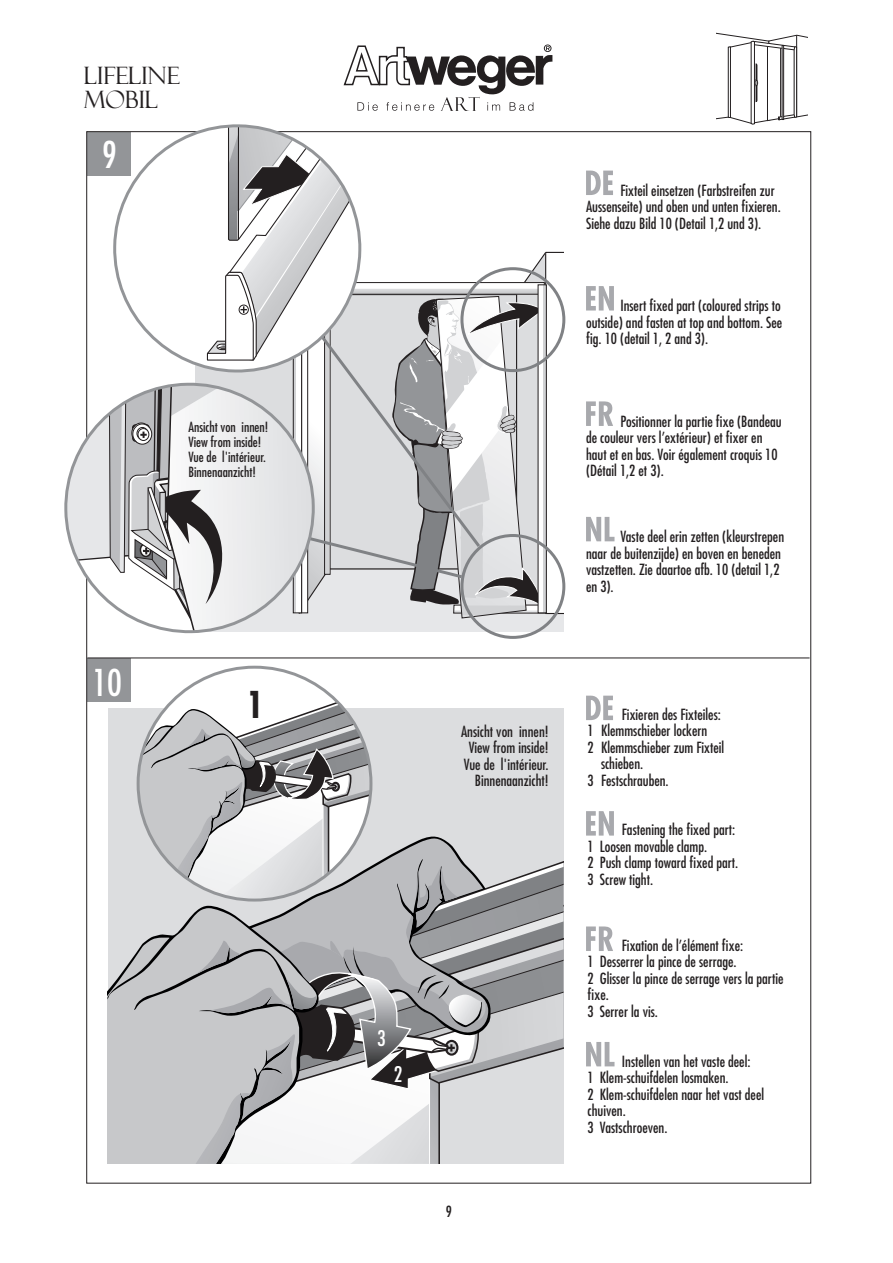
<style>
.page{position:relative;width:893px;height:1263px;background:#fff}
.page>*{position:absolute;margin:0;border:0;box-sizing:border-box;transform-origin:0 0}
.t1{font:condensed 36px "Futura Std";color:#fff}
.t2{font:700 condensed 36px "Futura Std";color:#231f20}
.t3{font:24px/24px "Felix Titling";color:#231f20}
.t4{font:condensed 21px "Futura Std";color:#fff}
.t5{font:condensed 15px/16.5px "Futura Std";color:#231f20}
.t6{font:condensed 13.65px/15px "Futura Std";color:#231f20}
</style>
<div class="page">
<div style="left:108px;top:708px;width:456px;height:456px;background:#dcdddf"></div>
<svg style="left:491px;top:861px;width:73px;height:208px"></svg>
<svg style="left:108px;top:976px;width:11px;height:188px;background:#c1c2c4"></svg>
<div style="left:87px;top:658px;width:44px;height:44px;background:#939598"></div>
<hr style="left:87px;top:657px;width:723px;height:1px;background:#231f20">
<svg style="left:586px;top:170px;width:27px;height:25px"></svg>
<svg style="left:586px;top:286px;width:28px;height:24px"></svg>
<svg style="left:586px;top:517px;width:28px;height:24px"></svg>
<svg style="left:586px;top:401px;width:27px;height:25px"></svg>
<svg style="left:586px;top:695px;width:27px;height:25px"></svg>
<svg style="left:586px;top:811px;width:28px;height:24px"></svg>
<svg style="left:586px;top:1042px;width:28px;height:24px"></svg>
<svg style="left:586px;top:926px;width:27px;height:25px"></svg>
<svg style="left:119px;top:667px;width:372px;height:497px"></svg>
<svg style="left:66px;top:131px;width:498px;height:501px"></svg>
<svg style="left:110px;top:124px;width:253px;height:251px"></svg>
<svg style="left:343px;top:44px;width:209px;height:67px"></svg>
<svg style="left:717px;top:33px;width:90px;height:91px"></svg>
<h2 class="t3" style="left:84px;top:64px;width:97px">LIFELINE mobil</h2>
<h1 class="t1" style="left:102px;top:133px;width:16px">9</h1>
<p class="t6" style="left:188px;top:419px;width:81px">Ansicht von innen!<br>View from inside!<br>Vue de l'intérieur.<br>Binnenaanzicht!</p>
<h1 class="t1" style="left:92px;top:661px;width:31px">10</h1>
<h1 class="t2" style="left:246px;top:682px;width:19px">1</h1>
<p class="t5" style="left:586px;top:182px;width:196px;text-indent:34px">Fixteil einsetzen (Farbstreifen zur<br>Aussenseite) und oben und unten fixieren.<br>Siehe dazu Bild 10 (Detail 1,2 und 3).</p>
<p class="t5" style="left:586px;top:297px;width:198px;text-align:justify;text-indent:34px">Insert fixed part (coloured strips to outside) and fasten at top and bottom. See fig. 10 (detail 1, 2 and 3).</p>
<p class="t5" style="left:586px;top:413px;width:197px;text-indent:34px">Positionner la partie fixe (Bandeau de couleur vers l’extérieur) et fixer en haut et en bas. Voir également croquis 10 (Détail 1,2 et 3).</p>
<p class="t5" style="left:586px;top:528px;width:200px;text-indent:34px">Vaste deel erin zetten (kleurstrepen naar de buitenzijde) en boven en beneden vastzetten. Zie daartoe afb. 10 (detail 1,2 en 3).</p>
<h3 class="t4" style="left:377px;top:1025px;width:10px">3</h3>
<h3 class="t4" style="left:394px;top:1061px;width:10px">2</h3>
<p class="t5" style="left:461px;top:723px;width:89px;text-align:right">Ansicht von innen!<br>View from inside!<br>Vue de l'intérieur.<br>Binnenaanzicht!</p>
<p class="t5" style="left:446px;top:1203px;width:8px">9</p>
<p class="t5" style="left:622px;top:706px;width:101px">Fixieren des Fixteiles:</p>
<p class="t5" style="left:587px;top:722px;width:121px">1 Klemmschieber lockern</p>
<p class="t5" style="left:587px;top:739px;width:138px">2 Klemmschieber zum Fixteil</p>
<p class="t5" style="left:601px;top:755px;width:44px">schieben.</p>
<p class="t5" style="left:587px;top:772px;width:83px">3 Festschrauben.</p>
<p class="t5" style="left:587px;top:821px;width:152px;text-indent:34px">Fastening the fixed part:<br>1 Loosen movable clamp.<br>2 Push clamp toward fixed part.<br>3 Screw tight.</p>
<p class="t5" style="left:587px;top:937px;width:197px;text-indent:34px">Fixation de l’élément fixe:<br>1 Desserrer la pince de serrage.<br>2 Glisser la pince de serrage vers la partie fixe.<br>3 Serrer la vis.</p>
<p class="t5" style="left:587px;top:1052px;width:178px;text-indent:34px">Instellen van het vaste deel:<br>1 Klem-schuifdelen losmaken.<br>2 Klem-schuifdelen naar het vast deel chuiven.<br>3 Vastschroeven.</p>
</div>
